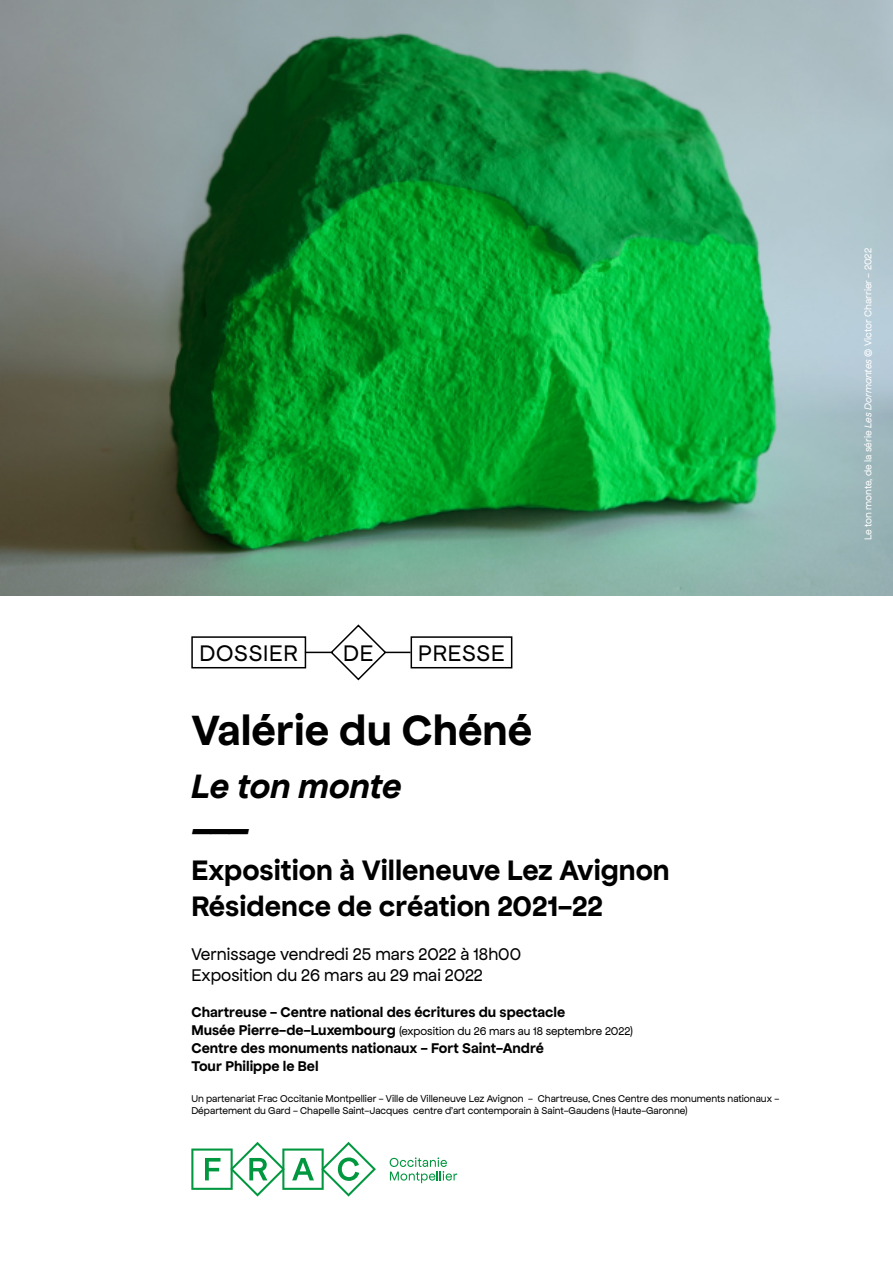
<style>
.page{position:relative;width:893px;height:1263px;background:#fff}
.page>*{position:absolute;margin:0;border:0;box-sizing:border-box;transform-origin:0 0}
.t1{font:700 45px "Frac Apfel";color:#000}
.t2{font:italic 700 45px "Frac Apfel";color:#000}
.t3{font:italic 700 36px "Frac Apfel";letter-spacing:-.01em;color:#000}
.t4{font:700 30px/36px "Frac Apfel";color:#000}
.t5{font:24px "Frac Apfel";letter-spacing:.03em;color:#000}
.t6{font:18px/21.6px "Frac Apfel";color:#000}
.t7{font:700 15px/18px "Frac Apfel";color:#000}
.t8{font:12px "Frac Apfel";color:#000}
.t9{font:10.5px/12.6px "Frac Apfel";color:#000}
.t10{font:10.5px "Frac Apfel";color:#fff}
.s1{font-weight:700;font-size:15px}
.s2{font-style:italic}
</style>
<div class="page">
<img style="left:0;top:0;width:893px;height:595px">
<svg style="left:191px;top:1142px;width:185px;height:54px"></svg>
<svg style="left:390px;top:1157px;width:67px;height:26px"></svg>
<div style="left:191px;top:636px;width:115px;height:32px;border:2px solid #000"></div>
<div style="left:411px;top:636px;width:101px;height:32px;border:2px solid #000"></div>
<svg style="left:305px;top:624px;width:106px;height:57px"></svg>
<h3 class="t5" style="left:200px;top:640px;width:100px">DOSSIER</h3>
<h3 class="t5" style="left:343px;top:640px;width:32px">DE</h3>
<h3 class="t5" style="left:418px;top:640px;width:88px">PRESSE</h3>
<h1 class="t1" style="left:191px;top:706px;width:342px">Valérie du Chéné</h1>
<h2 class="t3" style="left:191px;top:767px;width:212px">Le ton monte</h2>
<h1 class="t2" style="left:191px;top:805px;width:60px">---</h1>
<h3 class="t4" style="left:191px;top:853px;width:480px">Exposition à Villeneuve Lez Avignon<br>Résidence de création 2021-22</h3>
<h3 class="t6" style="left:191px;top:943px;width:331px">Vernissage vendredi 25 mars 2022 à 18h00<br>Exposition du 26 mars au 29 mai 2022</h3>
<h3 class="t7" style="left:191px;top:1003px;width:375px">Chartreuse - Centre national des écritures du spectacle</h3>
<p class="t8" style="left:191px;top:1025px;width:443px"><span class="s1">Musée Pierre-de-Luxembourg</span> (exposition du 26 mars au 18 septembre 2022)</p>
<h3 class="t7" style="left:191px;top:1039px;width:354px">Centre des monuments nationaux - Fort Saint-André<br>Tour Philippe le Bel</h3>
<p class="t9" style="left:191px;top:1092px;width:589px">Un partenariat Frac Occitanie Montpellier - Ville de Villeneuve Lez Avignon - Chartreuse, Cnes Centre des monuments nationaux -<br>Département du Gard - Chapelle Saint-Jacques centre d’art contemporain à Saint-Gaudens (Haute-Garonne)</p>
<p class="t10" style="left:862px;top:540px;width:294px;rotate:-90deg">Le ton monte, de la série <span class="s2">Les Dormantes</span> © Victor Charrier - 2022</p>
</div>
